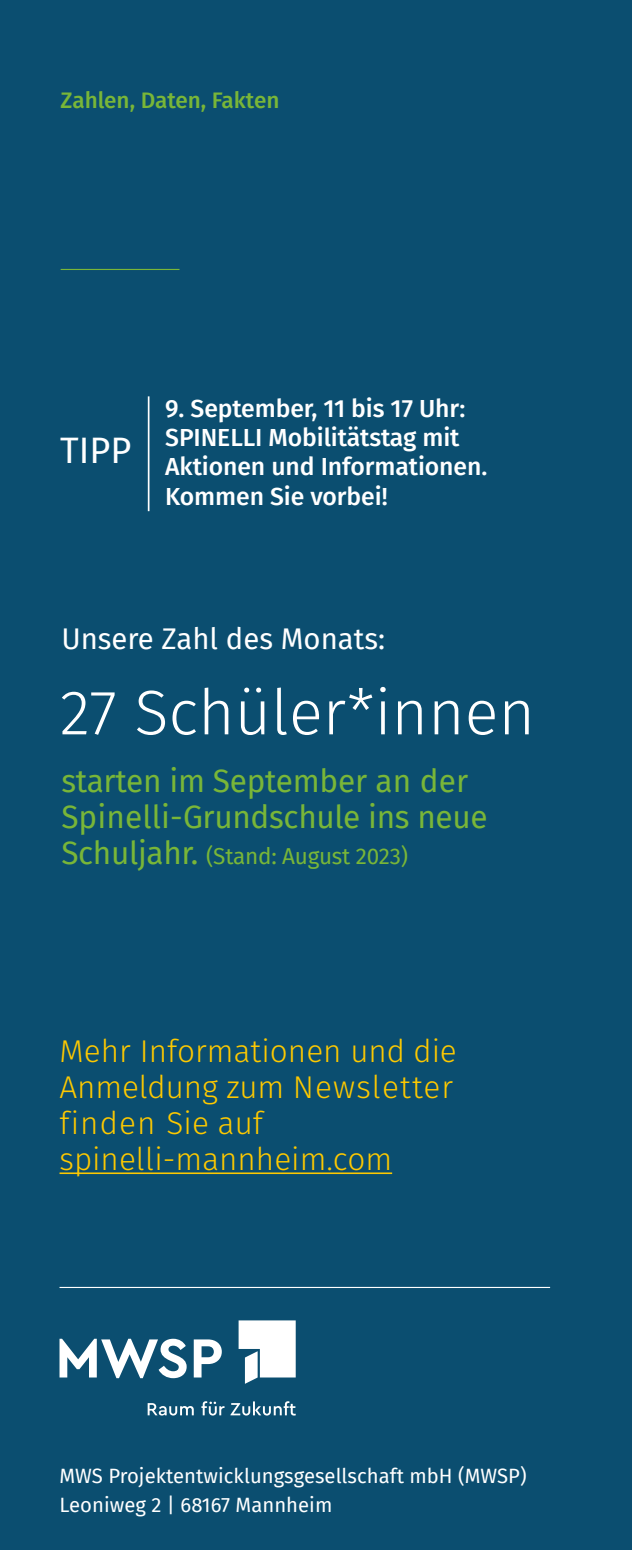
<style>
.page{position:relative;width:632px;height:1550px;background:#fff}
.page>*{position:absolute;margin:0;border:0;box-sizing:border-box;transform-origin:0 0}
.t1{font:300 63px "Fira Sans";color:#fff}
.t2{font:36px "Fira Sans";color:#fff}
.t3{font:300 31.5px/36px "Fira Sans";color:#fec900}
.t4{font:31.5px/36px "Fira Sans";letter-spacing:-.01em;color:#79b638}
.t5{font:29.25px "Fira Sans";color:#fff}
.t6{font:500 24.75px/29.2px "Fira Sans";letter-spacing:-.005em;color:#fff}
.t7{font:22.5px "Fira Sans";letter-spacing:-.01em;color:#79b638}
.t8{font:500 22.5px "Fira Sans";color:#79b638}
.t9{font:20.25px/29.2px "Fira Sans";color:#fff}
.s1{font-size:31.5px}
</style>
<div class="page">
<div style="left:0;top:0;width:631px;height:1550px;background:#0b4e70"></div>
<hr style="left:59px;top:1287px;width:491px;height:1px;background:#fff">
<svg style="left:148px;top:1401px;width:147px;height:14px"></svg>
<svg style="left:238px;top:1320px;width:57px;height:64px"></svg>
<svg style="left:59px;top:1339px;width:127px;height:39px"></svg>
<svg style="left:194px;top:1339px;width:28px;height:38px"></svg>
<hr style="left:59px;top:1172px;width:333px;height:2px;background:#fec900">
<hr style="left:61px;top:269px;width:118px;height:1px;background:#79b638">
<hr style="left:148px;top:396px;width:1px;height:115px;background:#fff">
<p class="t8" style="left:61px;top:84px;width:220px">Zahlen, Daten, Fakten</p>
<h2 class="t2" style="left:60px;top:426px;width:73px">TIPP</h2>
<p class="t6" style="left:165px;top:393px;width:323px">9. September, 11 bis 17 Uhr:<br>SPINELLI Mobilitätstag mit<br>Aktionen und Informationen.<br>Kommen Sie vorbei!</p>
<p class="t5" style="left:61px;top:618px;width:325px">Unsere Zahl des Monats:</p>
<h1 class="t1" style="left:60px;top:668px;width:476px">27 Schüler*innen</h1>
<p class="t4" style="left:61px;top:763px;width:427px">starten im September an der<br>Spinelli -Grundschule ins neue</p>
<p class="t7" style="left:61px;top:840px;width:348px"><span class="s1">Schuljahr.</span> (Stand: August 2023)</p>
<p class="t3" style="left:59px;top:1033px;width:398px">Mehr Informationen und die<br>Anmeldung zum Newsletter finden Sie auf spinelli-mannheim.com</p>
<p class="t9" style="left:59px;top:1461px;width:468px">MWS Projektentwicklungsgesellschaft mbH (MWSP)<br>Leoniweg 2 | 68167 Mannheim</p>
</div>
